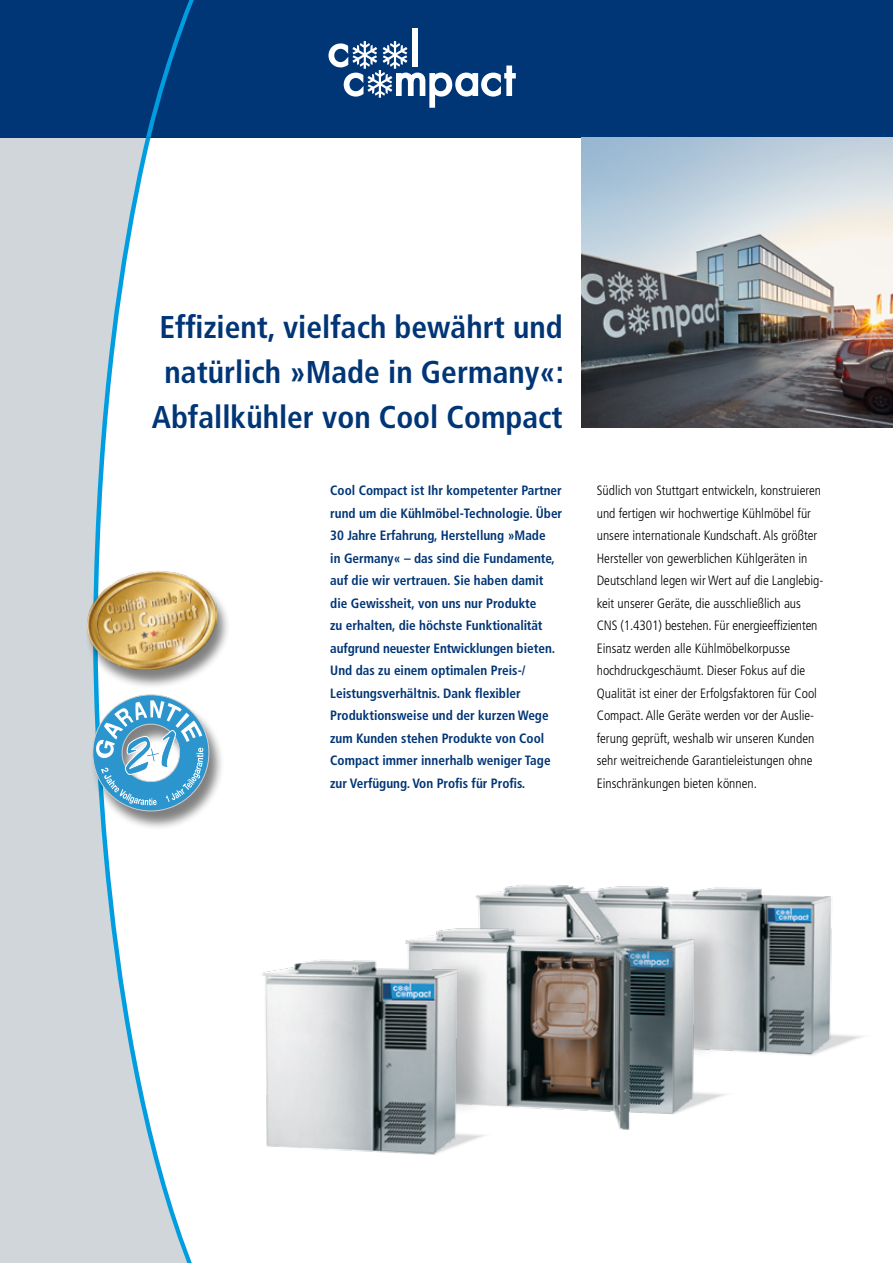
<style>
.page{position:relative;width:893px;height:1263px;background:#fff}
.page>*{position:absolute;margin:0;border:0;box-sizing:border-box;transform-origin:0 0}
.t1{font:700 condensed 31.5px/45px "Frutiger";color:#003576;text-align:center}
.t2{font:300 condensed 13.5px/22.5px "Frutiger";color:#000}
.t3{font:700 condensed 13.5px/22.5px "Frutiger";color:#003576}
</style>
<div class="page">
<svg style="left:470px;top:1134px;width:16px;height:7px"></svg>
<svg style="left:708px;top:1093px;width:19px;height:8px"></svg>
<div style="left:0;top:138px;width:92px;height:1125px;background:#d1d6da"></div>
<div style="left:0;top:0;width:893px;height:138px;background:#003576"></div>
<svg style="left:92px;top:138px;width:100px;height:1125px"></svg>
<svg style="left:146px;top:0;width:48px;height:138px"></svg>
<div style="left:412px;top:28px;width:6px;height:39px;background:#fff"></div>
<svg style="left:328px;top:41px;width:188px;height:67px"></svg>
<div style="left:85px;top:572px;width:147px;height:117px;background:#000;opacity:.5"></div>
<img style="left:86px;top:570px;width:131px;height:100px">
<div style="left:90px;top:697px;width:135px;height:134px;background:#000;opacity:.5"></div>
<svg style="left:87px;top:691px;width:127px;height:126px"></svg>
<img style="left:515px;top:885px;width:317px;height:55px">
<svg style="left:708px;top:940px;width:156px;height:116px"></svg>
<img style="left:431px;top:886px;width:277px;height:244px">
<div style="left:420px;top:956px;width:71px;height:161px;background:#000;opacity:.2"></div>
<img style="left:262px;top:936px;width:208px;height:219px">
<img style="left:582px;top:137px;width:311px;height:290px">
<h1 class="t1" style="left:152px;top:304px;width:414px">Effizient, vielfach bewährt und natürlich »Made in Germany«:<br>Abfallkühler von Cool Compact</h1>
<p class="t3" style="left:330px;top:479px;width:234px">Cool Compact ist Ihr kompetenter Partner rund um die Kühlmöbel-Technologie. Über 30 Jahre Erfahrung, Herstellung »Made<br>in Germany« – das sind die Fundamente, auf die wir vertrauen. Sie haben damit die Gewissheit, von uns nur Produkte<br>zu erhalten, die höchste Funktionalität aufgrund neuester Entwicklungen bieten.<br>Und das zu einem optimalen Preis-/ Leistungsverhältnis. Dank flexibler Produktionsweise und der kurzen Wege zum Kunden stehen Produkte von Cool Compact immer innerhalb weniger Tage zur Verfügung. Von Profis für Profis.</p>
<p class="t2" style="left:597px;top:479px;width:228px">Südlich von Stuttgart entwickeln, konstruieren und fertigen wir hochwertige Kühlmöbel für unsere internationale Kundschaft. Als größter Hersteller von gewerblichen Kühlgeräten in Deutschland legen wir Wert auf die Langlebig&shy;keit unserer Geräte, die ausschließlich aus CNS (1.4301) bestehen. Für energieeffizienten Einsatz werden alle Kühlmöbelkorpusse hochdruckgeschäumt. Dieser Fokus auf die Qualität ist einer der Erfolgsfaktoren für Cool Compact. Alle Geräte werden vor der Auslie&shy;ferung geprüft, weshalb wir unseren Kunden sehr weitreichende Garantieleistungen ohne Einschränkungen bieten können.</p>
</div>
